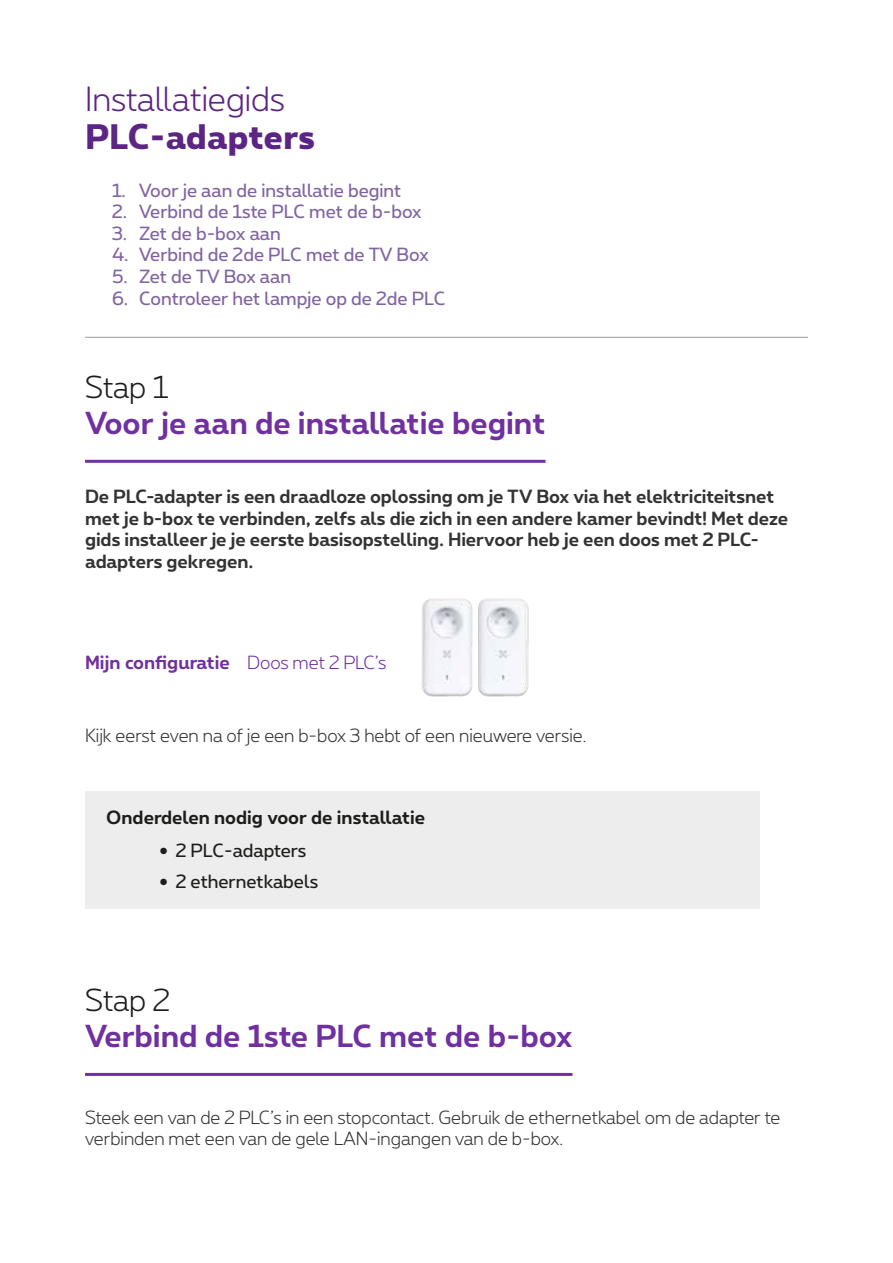
<style>
.page{position:relative;width:893px;height:1263px;background:#fff}
.page>*{position:absolute;margin:0;border:0;box-sizing:border-box;transform-origin:0 0}
.t1{font:300 33px "Proximus";color:#5c2483}
.t2{font:800 33px "Proximus";color:#5c2483}
.t3{font:700 30px "Proximus";color:#7030a0}
.t4{font:300 30px "Proximus";color:#1d1d1b}
.t5{font:700 18px/21.6px "Proximus";letter-spacing:-.005em;color:#333}
.t6{font:300 18px/21.6px "Proximus";color:#333}
.t7{font:18px "Proximus";color:#8064a2}
.t8{font:700 18px "Proximus";color:#1d1d1b}
.t9{font:18px "Proximus";color:#1d1d1b}
.t10{font:700 18px "Proximus";color:#7030a0}
.s1{font-weight:300}
</style>
<div class="page">
<hr style="left:85px;top:460px;width:461px;height:3px;background:#7030a0">
<hr style="left:85px;top:1073px;width:487px;height:3px;background:#7030a0">
<img style="left:421px;top:598px;width:108px;height:99px">
<div style="left:85px;top:792px;width:675px;height:117px;background:#ededed"></div>
<hr style="left:85px;top:337px;width:723px;height:1px;background:#9d9d9c">
<h1 class="t1" style="left:85px;top:77px;width:201px">Installatiegids</h1>
<h1 class="t2" style="left:85px;top:113px;width:232px">PLC-adapters</h1>
<p class="t7" style="left:112px;top:177px;width:291px">1. Voor je aan de installatie begint</p>
<p class="t7" style="left:112px;top:199px;width:311px">2. Verbind de 1ste PLC met de b-box</p>
<p class="t7" style="left:112px;top:220px;width:170px">3. Zet de b-box aan</p>
<p class="t7" style="left:112px;top:242px;width:318px">4. Verbind de 2de PLC met de TV Box</p>
<p class="t7" style="left:112px;top:264px;width:181px">5. Zet de TV Box aan</p>
<p class="t7" style="left:112px;top:285px;width:335px">6. Controleer het lampje op de 2de PLC</p>
<h2 class="t4" style="left:85px;top:367px;width:85px">Stap 1</h2>
<h2 class="t3" style="left:85px;top:401px;width:462px">Voor je aan de installatie begint</h2>
<p class="t5" style="left:85px;top:484px;width:704px">De PLC-adapter is een draadloze oplossing om je TV Box via het elektriciteitsnet met je b-box te verbinden, zelfs als die zich in een andere kamer bevindt! Met deze gids installeer je je eerste basisopstelling. Hiervoor heb je een doos met 2 PLC&shy;adapters gekregen.</p>
<p class="t10" style="left:85px;top:649px;width:303px">Mijn configuratie <span class="s1">Doos met 2 PLC’s</span></p>
<p class="t6" style="left:85px;top:723px;width:503px">Kijk eerst even na of je een b-box 3 hebt of een nieuwere versie.</p>
<p class="t8" style="left:106px;top:804px;width:320px">Onderdelen nodig voor de installatie</p>
<p class="t9" style="left:160px;top:838px;width:148px">● 2 PLC-adapters</p>
<p class="t9" style="left:160px;top:868px;width:159px">● 2 ethernetkabels</p>
<h2 class="t4" style="left:85px;top:980px;width:87px">Stap 2</h2>
<h2 class="t3" style="left:85px;top:1014px;width:489px">Verbind de 1ste PLC met de b-box</h2>
<p class="t6" style="left:85px;top:1105px;width:697px">Steek een van de 2 PLC’s in een stopcontact. Gebruik de ethernetkabel om de adapter te verbinden met een van de gele LAN-ingangen van de b-box.</p>
</div>
